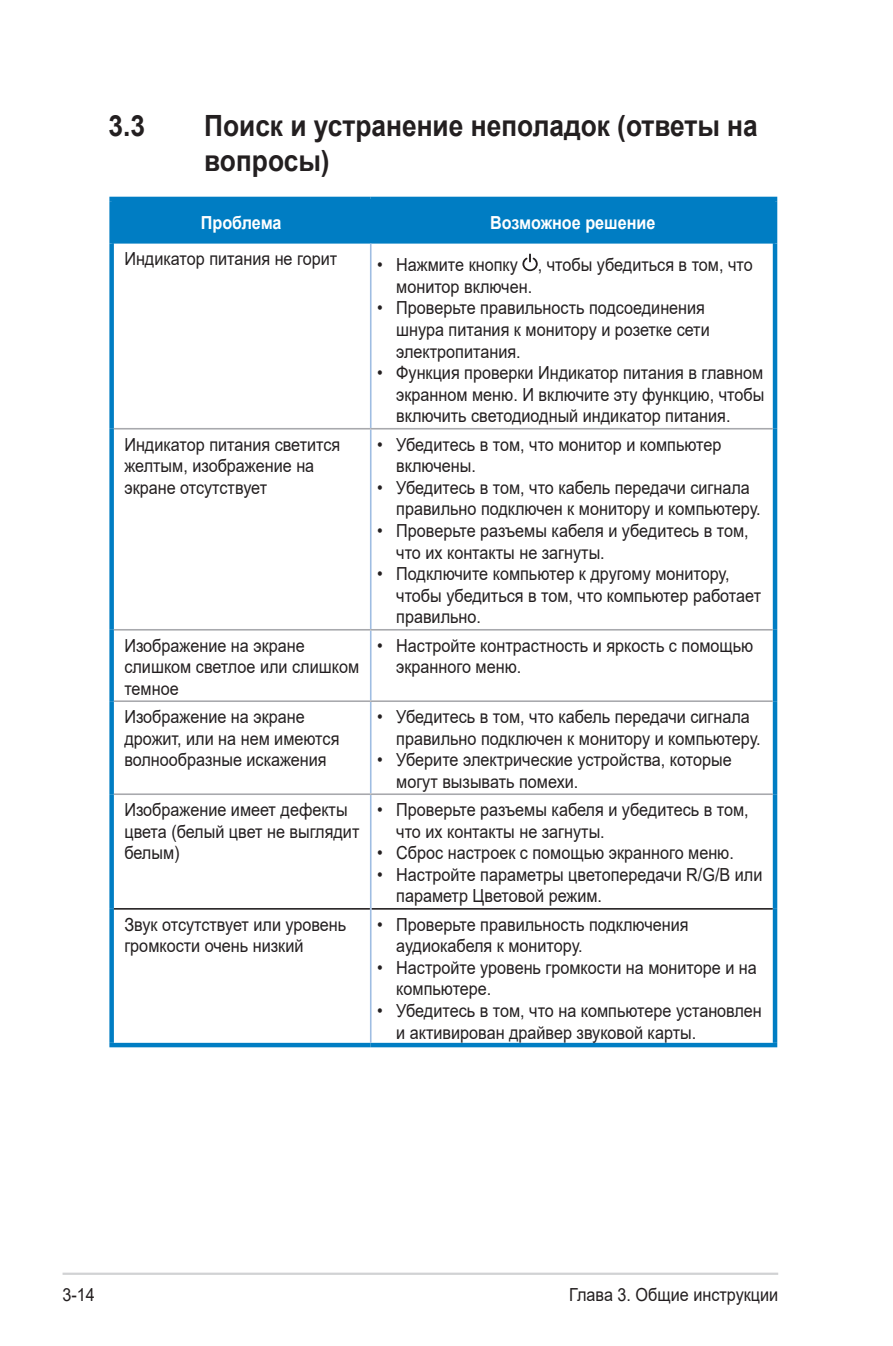
<style>
.page{position:relative;width:893px;height:1346px;background:#fff}
.page>*{position:absolute;margin:0;border:0;box-sizing:border-box;transform-origin:0 0}
.Heading_1{font:700 29.25px/35.1px "Arial";color:#231f20;scale:.9 1}
.Table_Text_-new{font:18px/21.6px "Arial";color:#231f20;scale:.9 1}
.Table_Text_-new-2{font:700 18px "Arial";color:#fff;scale:.9 1}
</style>
<div class="page">
<hr style="left:63px;top:1272px;width:715px;height:3px;background:#d1d2d4">
<div style="left:114px;top:201px;width:659px;height:43px;background:#007dc3"></div>
<div style="left:109px;top:244px;width:5px;height:185px;background:#007dc3"></div>
<hr style="left:773px;top:244px;width:4px;height:185px;background:#007dc3">
<div style="left:109px;top:429px;width:5px;height:201px;background:#007dc3"></div>
<hr style="left:773px;top:429px;width:4px;height:201px;background:#007dc3">
<div style="left:109px;top:630px;width:5px;height:71px;background:#007dc3"></div>
<hr style="left:773px;top:630px;width:4px;height:71px;background:#007dc3">
<div style="left:109px;top:701px;width:5px;height:93px;background:#007dc3"></div>
<hr style="left:773px;top:701px;width:4px;height:93px;background:#007dc3">
<div style="left:109px;top:794px;width:5px;height:115px;background:#007dc3"></div>
<hr style="left:773px;top:794px;width:4px;height:115px;background:#007dc3">
<div style="left:109px;top:909px;width:5px;height:134px;background:#007dc3"></div>
<hr style="left:773px;top:909px;width:4px;height:134px;background:#007dc3">
<hr style="left:109px;top:1043px;width:262px;height:4px;background:#007dc3">
<hr style="left:371px;top:1043px;width:406px;height:4px;background:#007dc3">
<hr style="left:114px;top:908px;width:256px;height:1px;background:#231f20">
<hr style="left:372px;top:908px;width:401px;height:1px;background:#231f20">
<hr style="left:109px;top:197px;width:262px;height:4px;background:#007dc3">
<div style="left:109px;top:201px;width:5px;height:43px;background:#007dc3"></div>
<hr style="left:371px;top:197px;width:406px;height:4px;background:#007dc3">
<hr style="left:773px;top:201px;width:4px;height:43px;background:#007dc3">
<hr style="left:370px;top:244px;width:2px;height:184px;background:#9fbde2">
<hr style="left:114px;top:428px;width:257px;height:1px;background:#a8a9ad">
<hr style="left:370px;top:429px;width:2px;height:200px;background:#9fbde2">
<hr style="left:371px;top:428px;width:402px;height:1px;background:#a8a9ad">
<hr style="left:114px;top:629px;width:257px;height:1px;background:#a8a9ad">
<hr style="left:370px;top:630px;width:2px;height:70px;background:#9fbde2">
<hr style="left:371px;top:629px;width:402px;height:1px;background:#a8a9ad">
<hr style="left:114px;top:700px;width:257px;height:2px;background:#a8a9ad">
<hr style="left:370px;top:702px;width:2px;height:91px;background:#9fbde2">
<hr style="left:371px;top:700px;width:402px;height:2px;background:#a8a9ad">
<hr style="left:114px;top:793px;width:257px;height:2px;background:#a8a9ad">
<hr style="left:370px;top:795px;width:2px;height:114px;background:#9fbde2">
<hr style="left:371px;top:793px;width:402px;height:2px;background:#a8a9ad">
<hr style="left:370px;top:909px;width:2px;height:134px;background:#9fbde2">
<svg style="left:522px;top:254px;width:16px;height:17px"></svg>
<p class="Heading_1" style="left:108px;top:109px;width:42px">3.3</p>
<p class="Heading_1" style="left:204px;top:109px;width:617px">Поиск и устранение неполадок (ответы на вопросы)</p>
<p class="Table_Text_-new-2" style="left:201px;top:210px;width:91px">Проблема</p>
<p class="Table_Text_-new-2" style="left:490px;top:210px;width:185px">Возможное решение</p>
<p class="Table_Text_-new" style="left:124px;top:248px;width:238px">Индикатор питания не горит</p>
<p class="Table_Text_-new" style="left:396px;top:254px;width:398px;text-indent:-19px">• Нажмите кнопку , чтобы убедиться в том, что монитор включен.</p>
<p class="Table_Text_-new" style="left:396px;top:297px;width:350px;text-indent:-19px">• Проверьте правильность подсоединения шнура питания к монитору и розетке сети электропитания.</p>
<p class="Table_Text_-new" style="left:396px;top:362px;width:411px;text-align:justify;text-indent:-19px">• Функция проверки Индикатор питания в главном экранном меню. И включите эту функцию, чтобы включить светодиодный индикатор питания.</p>
<p class="Table_Text_-new" style="left:124px;top:433px;width:241px">Индикатор питания светится желтым, изображение на экране отсутствует</p>
<p class="Table_Text_-new" style="left:396px;top:433px;width:363px;text-indent:-19px">• Убедитесь в том, что монитор и компьютер включены.</p>
<p class="Table_Text_-new" style="left:396px;top:476px;width:407px;text-indent:-19px">• Убедитесь в том, что кабель передачи сигнала правильно подключен к монитору и компьютеру.</p>
<p class="Table_Text_-new" style="left:396px;top:520px;width:393px;text-indent:-19px">• Проверьте разъемы кабеля и убедитесь в том, что их контакты не загнуты.</p>
<p class="Table_Text_-new" style="left:396px;top:563px;width:407px;text-indent:-19px">• Подключите компьютер к другому монитору, чтобы убедиться в том, что компьютер работает правильно.</p>
<p class="Table_Text_-new" style="left:124px;top:634px;width:262px">Изображение на экране слишком светлое или слишком темное</p>
<p class="Table_Text_-new" style="left:396px;top:634px;width:398px;text-indent:-19px">• Настройте контрастность и яркость с помощью экранного меню.</p>
<p class="Table_Text_-new" style="left:124px;top:706px;width:240px">Изображение на экране дрожит, или на нем имеются волнообразные искажения</p>
<p class="Table_Text_-new" style="left:396px;top:706px;width:407px;text-indent:-19px">• Убедитесь в том, что кабель передачи сигнала правильно подключен к монитору и компьютеру.</p>
<p class="Table_Text_-new" style="left:396px;top:749px;width:374px;text-indent:-19px">• Уберите электрические устройства, которые могут вызывать помехи.</p>
<p class="Table_Text_-new" style="left:124px;top:799px;width:263px">Изображение имеет дефекты цвета (белый цвет не выглядит белым)</p>
<p class="Table_Text_-new" style="left:396px;top:799px;width:393px;text-indent:-19px">• Проверьте разъемы кабеля и убедитесь в том, что их контакты не загнуты.</p>
<p class="Table_Text_-new" style="left:377px;top:842px;width:398px">• Сброс настроек с помощью экранного меню.</p>
<p class="Table_Text_-new" style="left:396px;top:863px;width:408px;text-indent:-19px">• Настройте параметры цветопередачи R/G/B или параметр Цветовой режим.</p>
<p class="Table_Text_-new" style="left:124px;top:913px;width:248px">Звук отсутствует или уровень громкости очень низкий</p>
<p class="Table_Text_-new" style="left:396px;top:913px;width:326px;text-indent:-19px">• Проверьте правильность подключения аудиокабеля к монитору.</p>
<p class="Table_Text_-new" style="left:396px;top:956px;width:402px;text-indent:-19px">• Настройте уровень громкости на мониторе и на компьютере.</p>
<p class="Table_Text_-new" style="left:396px;top:1000px;width:408px;text-indent:-19px">• Убедитесь в том, что на компьютере установлен и активирован драйвер звуковой карты.</p>
<p class="Table_Text_-new" style="left:63px;top:1283px;width:38px">3-14</p>
<p class="Table_Text_-new" style="left:569px;top:1283px;width:234px">Глава 3. Общие инструкции</p>
</div>
